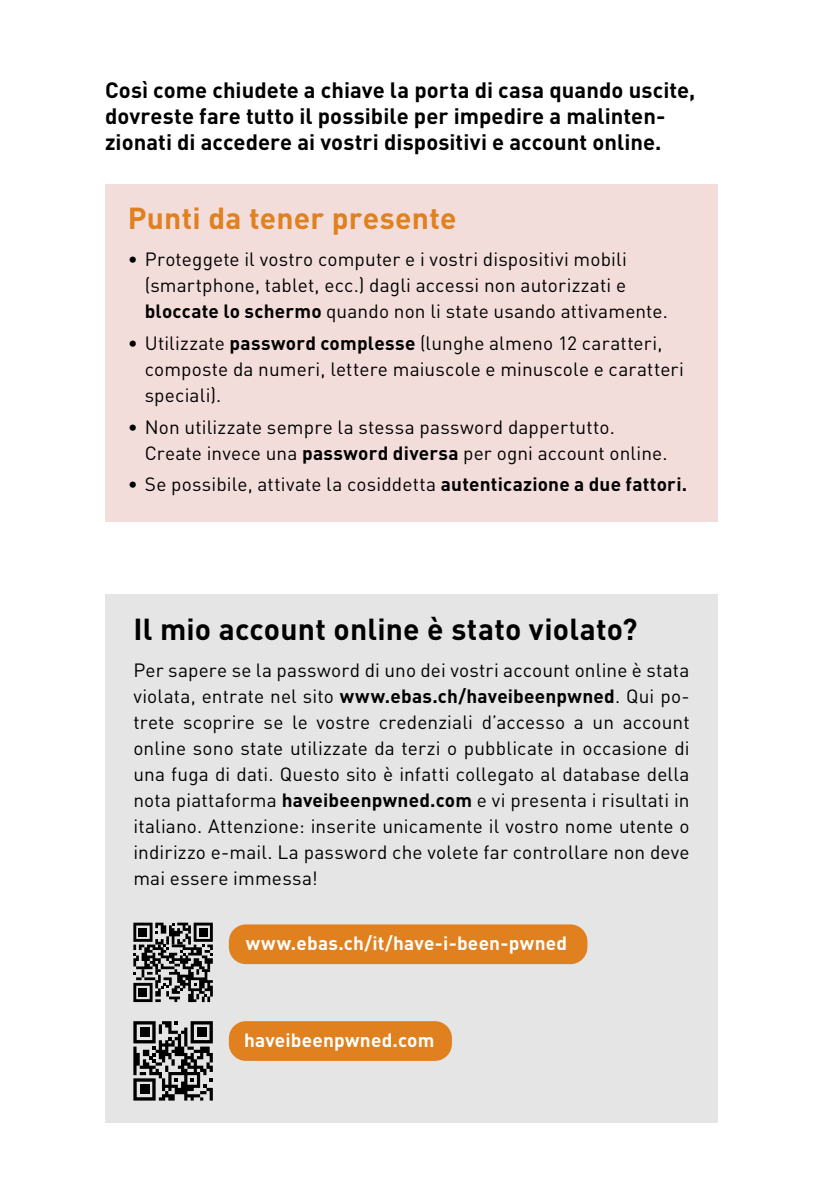
<style>
.page{position:relative;width:823px;height:1191px;background:#fff}
.page>*{position:absolute;margin:0;border:0;box-sizing:border-box;transform-origin:0 0}
.t1{font:700 30px "DIN";letter-spacing:.005em;color:#000}
.t2{font:700 30px "DIN";letter-spacing:.005em;color:#e0801f}
.t3{font:700 22px/26px "DIN";letter-spacing:.005em;color:#000}
.t4{font:19px/26px "DIN";letter-spacing:.01em;color:#000}
.t5{font:700 19px "DIN";letter-spacing:.01em;color:#fff}
.s1{font-weight:700}
</style>
<div class="page">
<div style="left:105px;top:594px;width:612px;height:529px;background:#e5e5e5"></div>
<svg style="left:133px;top:922px;width:80px;height:80px"></svg>
<div style="left:139px;top:928px;width:8px;height:8px;background:#000"></div>
<div style="left:199px;top:928px;width:8px;height:8px;background:#000"></div>
<div style="left:139px;top:988px;width:8px;height:8px;background:#000"></div>
<div style="left:229px;top:924px;width:358px;height:40px;background:#e0801f;border-radius:17px"></div>
<div style="left:229px;top:1021px;width:222px;height:39px;background:#e0801f;border-radius:17px"></div>
<svg style="left:133px;top:1021px;width:80px;height:79px"></svg>
<div style="left:140px;top:1027px;width:9px;height:10px;background:#000"></div>
<div style="left:197px;top:1027px;width:9px;height:10px;background:#000"></div>
<div style="left:140px;top:1084px;width:9px;height:10px;background:#000"></div>
<div style="left:105px;top:184px;width:612px;height:338px;background:#f2ddda"></div>
<p class="t3" style="left:105px;top:76px;width:591px">Così come chiudete a chiave la porta di casa quando uscite, dovreste fare tutto il possibile per impedire a malinten&shy;zionati di accedere ai vostri dispositivi e account online.</p>
<h1 class="t2" style="left:128px;top:199px;width:330px">Punti da tener presente</h1>
<p class="t4" style="left:145px;top:246px;width:524px;text-indent:-17px">• Proteggete il vostro computer e i vostri dispositivi mobili (smartphone, tablet, ecc.) dagli accessi non autorizzati e <span class="s1">bloccate lo schermo</span> quando non li state usando attivamente.</p>
<p class="t4" style="left:145px;top:330px;width:540px;text-indent:-17px">• Utilizzate <span class="s1">password complesse</span> (lunghe almeno 12 caratteri, composte da numeri, lettere maiuscole e minuscole e caratteri speciali).</p>
<p class="t4" style="left:145px;top:413px;width:524px;text-indent:-17px">• Non utilizzate sempre la stessa password dappertutto.<br>Create invece una <span class="s1">password diversa</span> per ogni account online.</p>
<p class="t4" style="left:128px;top:471px;width:560px">• Se possibile, attivate la cosiddetta <span class="s1">autenticazione a due fattori.</span></p>
<h1 class="t1" style="left:133px;top:609px;width:505px">Il mio account online è stato violato?</h1>
<p class="t4" style="left:133px;top:657px;width:557px;text-align:justify">Per sapere se la password di uno dei vostri account online è stata violata, entrate nel sito <span class="s1">www.ebas.ch/haveibeenpwned</span>. Qui po&shy;trete scoprire se le vostre credenziali d’accesso a un account online sono state utilizzate da terzi o pubblicate in occasione di una fuga di dati. Questo sito è infatti collegato al database della nota piattaforma <span class="s1">haveibeenpwned.com</span> e vi presenta i risultati in italiano. Attenzione: inserite unicamente il vostro nome utente o indirizzo e-mail. La password che volete far controllare non deve mai essere immessa!</p>
<p class="t5" style="left:245px;top:930px;width:323px">www.ebas.ch/it/have-i-been-pwned</p>
<p class="t5" style="left:244px;top:1027px;width:191px">haveibeenpwned.com</p>
</div>
